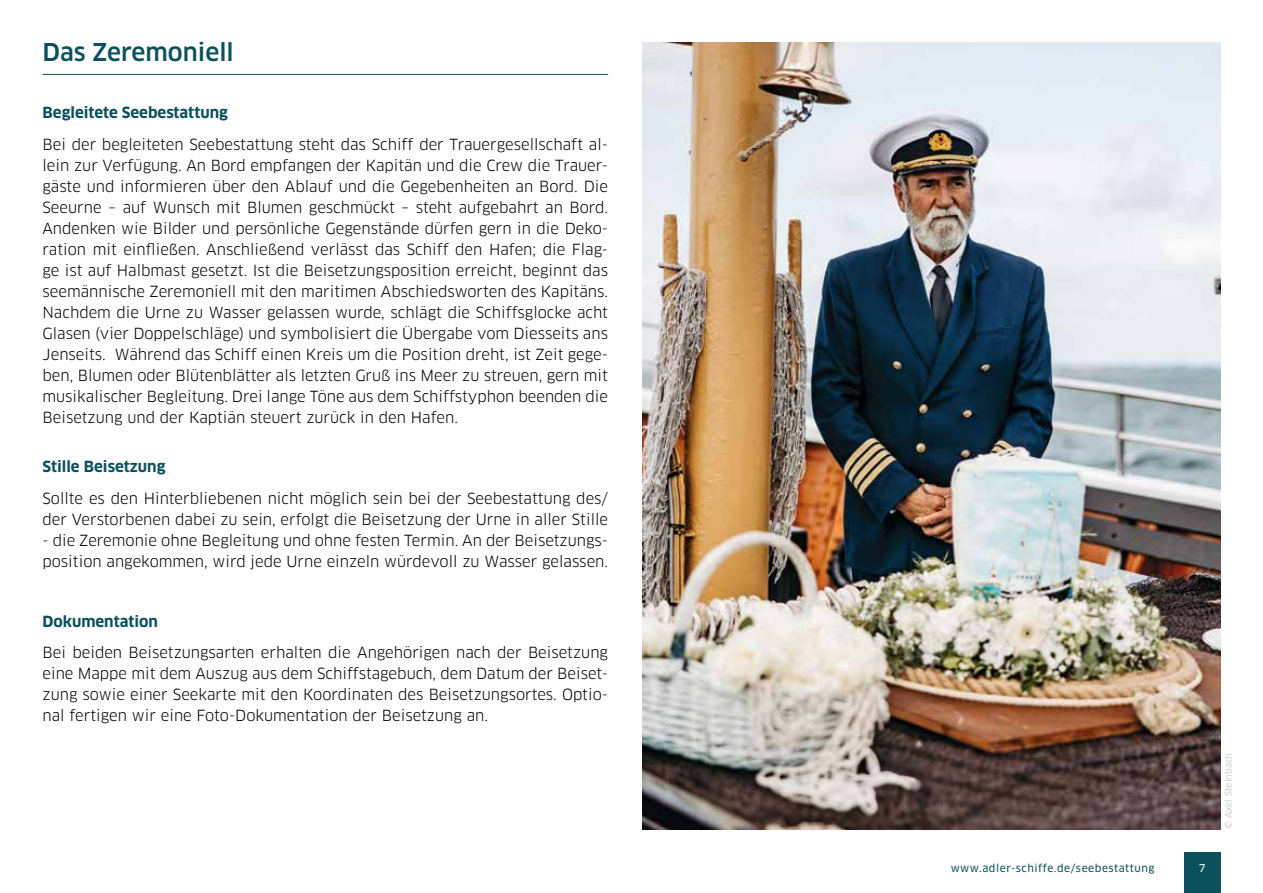
<style>
.page{position:relative;width:1263px;height:893px;background:#fff}
.page>*{position:absolute;margin:0;border:0;box-sizing:border-box;transform-origin:0 0}
.t1{font:500 24px "Clan Pro";color:#0c505b}
.t2{font:15px/21px "Clan Pro";color:#000;text-align:justify}
.t3{font:700 15px "Clan Pro";color:#0c505b}
.t4{font:10.5px "Clan Pro News";letter-spacing:.05em;color:#0c505b}
.t5{font:10.5px "Clan Pro News";color:#fff}
.t6{font:9px "Clan Pro News";color:#d0d0d0}
</style>
<div class="page">
<div style="left:1184px;top:853px;width:36px;height:40px;background:#0c505b"></div>
<hr style="left:43px;top:74px;width:565px;height:1px;background:#0c505b">
<img style="left:642px;top:43px;width:578px;height:786px">
<h1 class="t1" style="left:43px;top:39px;width:193px">Das Zeremoniell</h1>
<p class="t3" style="left:43px;top:104px;width:187px">Begleitete Seebestattung</p>
<p class="t2" style="left:43px;top:134px;width:567px">Bei der begleiteten Seebestattung steht das Schiff der Trauergesellschaft al&shy;lein zur Verfügung. An Bord empfangen der Kapitän und die Crew die Trauer&shy;gäste und informieren über den Ablauf und die Gegebenheiten an Bord. Die Seeurne – auf Wunsch mit Blumen geschmückt – steht aufgebahrt an Bord.<br>Andenken wie Bilder und persönliche Gegenstände dürfen gern in die Deko&shy;ration mit einfließen. Anschließend verlässt das Schiff den Hafen; die Flag&shy;ge ist auf Halbmast gesetzt. Ist die Beisetzungsposition erreicht, beginnt das seemännische Zeremoniell mit den maritimen Abschiedsworten des Kapitäns.<br>Nachdem die Urne zu Wasser gelassen wurde, schlägt die Schiffsglocke acht Glasen (vier Doppelschläge) und symbolisiert die Übergabe vom Diesseits ans Jenseits. Während das Schiff einen Kreis um die Position dreht, ist Zeit gege&shy;ben, Blumen oder Blütenblätter als letzten Gruß ins Meer zu streuen, gern mit musikalischer Begleitung. Drei lange Töne aus dem Schiffstyphon beenden die Beisetzung und der Kaptiän steuert zurück in den Hafen.</p>
<p class="t3" style="left:43px;top:458px;width:124px">Stille Beisetzung</p>
<p class="t2" style="left:43px;top:488px;width:567px">Sollte es den Hinterbliebenen nicht möglich sein bei der Seebestattung des/ der Verstorbenen dabei zu sein, erfolgt die Beisetzung der Urne in aller Stille</p>
<p class="t2" style="left:43px;top:530px;width:567px">- die Zeremonie ohne Begleitung und ohne festen Termin. An der Beisetzungs&shy;position angekommen, wird jede Urne einzeln würdevoll zu Wasser gelassen.</p>
<p class="t3" style="left:43px;top:612px;width:117px">Dokumentation</p>
<p class="t2" style="left:43px;top:642px;width:567px">Bei beiden Beisetzungsarten erhalten die Angehörigen nach der Beisetzung eine Mappe mit dem Auszug aus dem Schiffstagebuch, dem Datum der Beiset&shy;zung sowie einer Seekarte mit den Koordinaten des Beisetzungsortes. Optio&shy;nal fertigen wir eine Foto-Dokumentation der Beisetzung an.</p>
<p class="t4" style="left:951px;top:862px;width:205px">www.adler-schiffe.de/seebestattung</p>
<p class="t5" style="left:1199px;top:862px;width:8px">7</p>
<p class="t6" style="left:1223px;top:829px;width:78px;rotate:-90deg">© Axel Steinbach</p>
</div>
